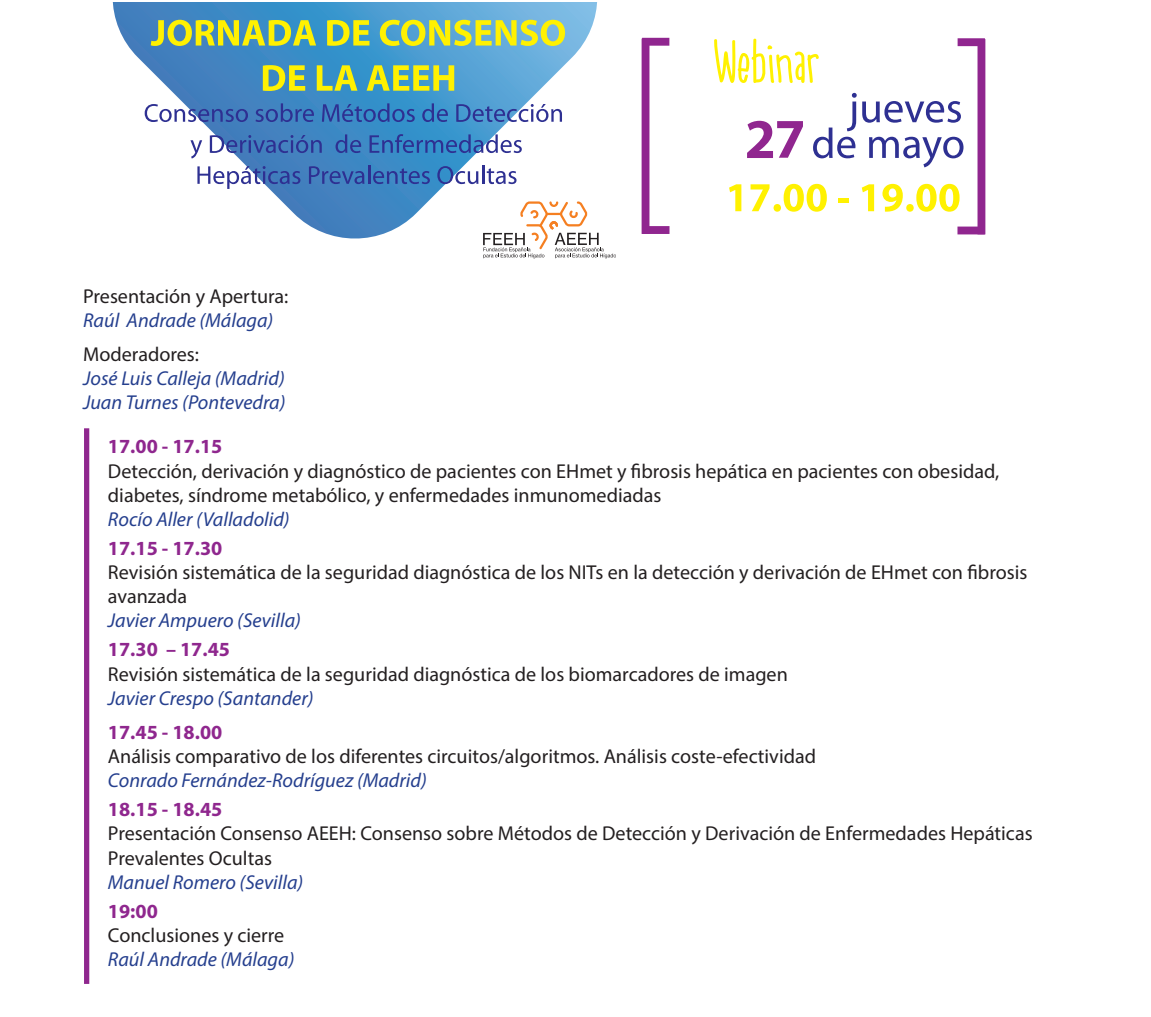
<style>
.page{position:relative;width:1151px;height:1017px;background:#fff}
.page>*{position:absolute;margin:0;border:0;box-sizing:border-box;transform-origin:0 0}
.t1{font:20.12px/24.2px "Myriad Pro";color:#231f20}
.t2{font:italic 20.12px/24.2px "Myriad Pro";color:#253f8e}
.t3{font:700 20.12px "Myriad Pro";color:#8f278e}
</style>
<div class="page">
<svg style="left:113px;top:2px;width:484px;height:237px"></svg>
<svg style="left:151px;top:20px;width:165px;height:26px;background:#9fbd60"></svg>
<svg style="left:327px;top:20px;width:42px;height:26px"></svg>
<svg style="left:380px;top:20px;width:185px;height:26px;background:#b1cd6a"></svg>
<svg style="left:263px;top:65px;width:42px;height:26px"></svg>
<svg style="left:317px;top:65px;width:40px;height:26px"></svg>
<svg style="left:367px;top:65px;width:87px;height:26px;background:#a4c761"></svg>
<svg style="left:145px;top:104px;width:103px;height:18px"></svg>
<svg style="left:255px;top:103px;width:59px;height:19px"></svg>
<svg style="left:322px;top:103px;width:93px;height:19px;background:#3371b7"></svg>
<svg style="left:422px;top:103px;width:26px;height:19px"></svg>
<svg style="left:456px;top:104px;width:106px;height:18px"></svg>
<svg style="left:190px;top:140px;width:12px;height:18px"></svg>
<svg style="left:210px;top:135px;width:112px;height:18px;background:#4b72b6"></svg>
<svg style="left:335px;top:134px;width:26px;height:19px"></svg>
<svg style="left:370px;top:134px;width:152px;height:19px;background:#5487c2"></svg>
<svg style="left:197px;top:166px;width:103px;height:23px"></svg>
<svg style="left:309px;top:165px;width:121px;height:19px;background:#396eb5"></svg>
<svg style="left:437px;top:165px;width:79px;height:19px"></svg>
<svg style="left:714px;top:39px;width:105px;height:44px"></svg>
<svg style="left:747px;top:121px;width:56px;height:37px"></svg>
<svg style="left:813px;top:93px;width:150px;height:74px"></svg>
<svg style="left:729px;top:184px;width:12px;height:27px"></svg>
<svg style="left:750px;top:184px;width:19px;height:27px"></svg>
<div style="left:773px;top:204px;width:8px;height:8px;background:#fff101;border-radius:50%"></div>
<svg style="left:784px;top:184px;width:43px;height:28px"></svg>
<hr style="left:838px;top:198px;width:11px;height:4px;background:#fff101">
<svg style="left:862px;top:184px;width:12px;height:27px"></svg>
<svg style="left:882px;top:184px;width:21px;height:28px"></svg>
<div style="left:906px;top:204px;width:8px;height:8px;background:#fff101;border-radius:50%"></div>
<svg style="left:916px;top:184px;width:43px;height:28px"></svg>
<div style="left:642px;top:226px;width:27px;height:8px;background:#90268f"></div>
<div style="left:642px;top:38px;width:27px;height:8px;background:#90268f"></div>
<div style="left:642px;top:39px;width:7px;height:195px;background:#90268f"></div>
<div style="left:957px;top:227px;width:28px;height:7px;background:#90268f"></div>
<div style="left:957px;top:38px;width:28px;height:8px;background:#90268f"></div>
<div style="left:977px;top:39px;width:8px;height:195px;background:#90268f"></div>
<svg style="left:483px;top:201px;width:132px;height:57px"></svg>
<div style="left:84px;top:428px;width:5px;height:556px;background:#8f278e"></div>
<p class="t1" style="left:83px;top:284px;width:207px">Presentación y Apertura:</p>
<p class="t2" style="left:83px;top:308px;width:192px">Raúl Andrade (Málaga)</p>
<p class="t1" style="left:83px;top:342px;width:117px">Moderadores:</p>
<p class="t2" style="left:83px;top:366px;width:204px">José Luis Calleja (Madrid)<br>Juan Turnes (Pontevedra)</p>
<p class="t3" style="left:108px;top:433px;width:116px">17.00 - 17.15</p>
<p class="t1" style="left:108px;top:458px;width:893px">Detección, derivación y diagnóstico de pacientes con EHmet y fibrosis hepática en pacientes con obesidad, diabetes, síndrome metabólico, y enfermedades inmunomediadas</p>
<p class="t2" style="left:108px;top:507px;width:183px">Rocío Aller (Valladolid)</p>
<p class="t3" style="left:108px;top:535px;width:116px">17.15 - 17.30</p>
<p class="t1" style="left:108px;top:560px;width:921px">Revisión sistemática de la seguridad diagnóstica de los NITs en la detección y derivación de EHmet con fibrosis avanzada</p>
<p class="t2" style="left:108px;top:608px;width:194px">Javier Ampuero (Sevilla)</p>
<p class="t3" style="left:108px;top:637px;width:124px">17.30 – 17.45</p>
<p class="t1" style="left:108px;top:661px;width:681px">Revisión sistemática de la seguridad diagnóstica de los biomarcadores de imagen</p>
<p class="t2" style="left:108px;top:686px;width:207px">Javier Crespo (Santander)</p>
<p class="t3" style="left:108px;top:719px;width:116px">17.45 - 18.00</p>
<p class="t1" style="left:108px;top:744px;width:710px">Análisis comparativo de los diferentes circuitos/algoritmos. Análisis coste-efectividad</p>
<p class="t2" style="left:108px;top:768px;width:320px">Conrado Fernández-Rodríguez (Madrid)</p>
<p class="t3" style="left:108px;top:796px;width:116px">18.15 - 18.45</p>
<p class="t1" style="left:108px;top:821px;width:926px">Presentación Consenso AEEH: Consenso sobre Métodos de Detección y Derivación de Enfermedades Hepáticas<br>Prevalentes Ocultas</p>
<p class="t2" style="left:108px;top:869px;width:197px">Manuel Romero (Sevilla)</p>
<p class="t3" style="left:108px;top:898px;width:51px">19:00</p>
<p class="t1" style="left:108px;top:923px;width:178px">Conclusiones y cierre</p>
<p class="t2" style="left:108px;top:947px;width:188px">Raúl Andrade (Málaga)</p>
</div>
